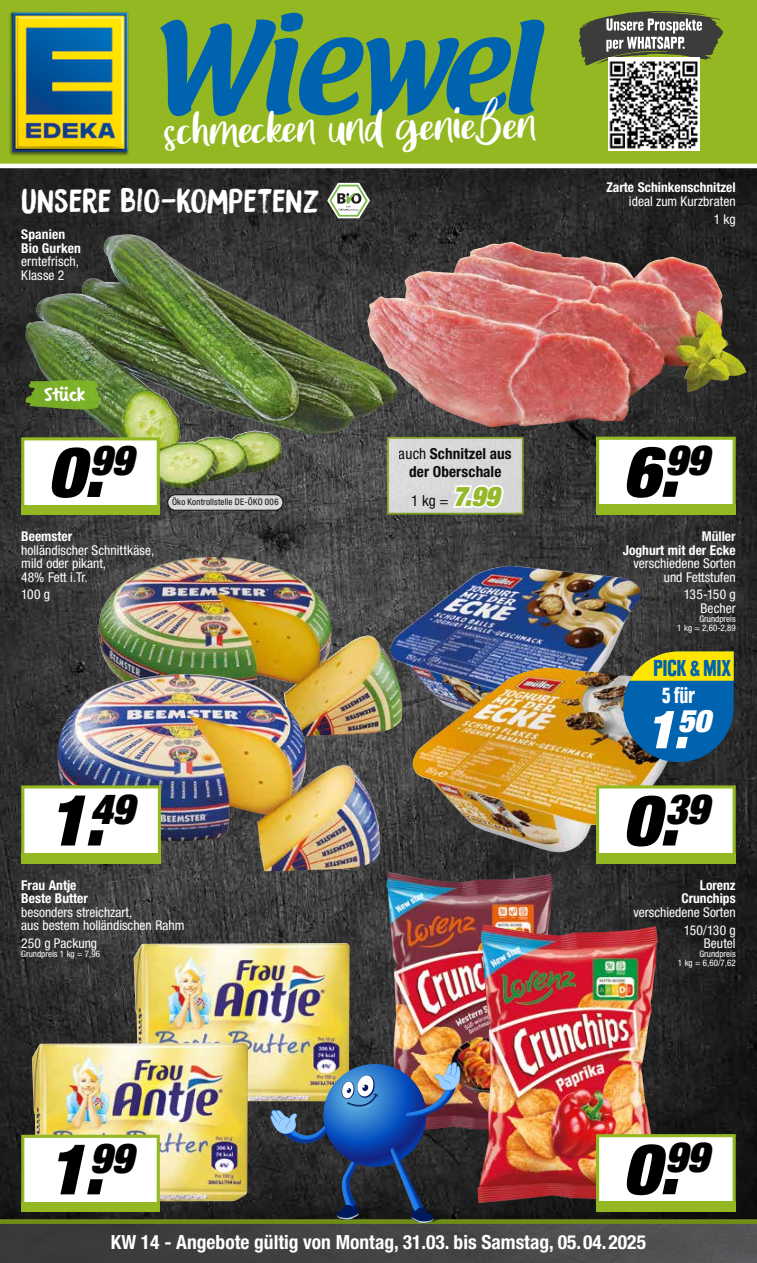
<style>
.page{position:relative;width:757px;height:1263px;background:#fff}
.page>*{position:absolute;margin:0;border:0;box-sizing:border-box;transform-origin:0 0}
.t1{font:italic 900 condensed 41.85px "Helvetica Neue LT Std";color:#000}
.t2{font:italic 900 condensed 41.55px "Helvetica Neue LT Std";color:#000}
.t3{font:31.95px "Great Wishes";color:#fff}
.t4{font:italic 900 condensed 31.2px "Helvetica Neue LT Std";color:#fff}
.t5{font:30.3px "DK Bocadillo";color:#fff}
.t6{font:900 condensed 22.8px "Plak Com";letter-spacing:.005em;color:#0063af}
.t7{font:900 condensed 22.65px "Plak Com";color:#fff}
.t8{font:700 condensed 19.5px "Helvetica Neue LT Std";color:#fff}
.t9{font:700 condensed 15.15px/18.3px "Helvetica Neue LT Std";letter-spacing:.005em;color:#000;text-align:center}
.t10{font:condensed 15.15px "Helvetica Neue LT Std";color:#000}
.t11{font:14.4px "From Where You Are";color:#fff;scale:.91 1}
.t12{font:condensed 13.5px/13.5px "Helvetica Neue LT Std";color:#fff;text-align:right}
.t13{font:700 condensed 13.5px/13.5px "Helvetica Neue LT Std";color:#fff;text-align:right}
.t14{font:condensed 9px/9px "Helvetica Neue LT Std";color:#fff;text-align:right}
.t15{font:condensed 9px "Helvetica Neue LT Std";letter-spacing:.02em;color:#000}
.s1{font-size:69.9px}
.s2{font-size:71.25px}
.s3{font-size:70.5px}
.s4{font-size:71.85px}
.s5{font-weight:400}
.s6{font-weight:900;font-style:italic;font-size:27.15px;color:#fff}
.s7{font-size:52.65px}
.s8{font-size:53.55px}
</style>
<div class="page">
<img style="left:0;top:168px;width:757px;height:1034px">
<div style="left:0;top:0;width:757px;height:164px;background:#93b822"></div>
<img style="left:9px;top:11px;width:120px;height:145px">
<svg style="left:160px;top:13px;width:384px;height:103px"></svg>
<div style="left:0;top:1202px;width:757px;height:61px;background:#000;opacity:.3"></div>
<img style="left:0;top:1225px;width:757px;height:38px">
<svg style="left:579px;top:11px;width:144px;height:54px"></svg>
<img style="left:608px;top:58px;width:91px;height:93px">
<div style="left:596px;top:437px;width:140px;height:77px;background:#fff;border:3px solid #93b822"></div>
<div style="left:596px;top:504px;width:140px;height:10px;background:#93b822"></div>
<img style="left:434px;top:566px;width:75px;height:40px">
<img style="left:461px;top:668px;width:87px;height:47px">
<div style="left:596px;top:785px;width:140px;height:78px;background:#fff;border:3px solid #93b822"></div>
<div style="left:596px;top:853px;width:140px;height:10px;background:#93b822"></div>
<img style="left:104px;top:557px;width:117px;height:48px">
<img style="left:63px;top:674px;width:122px;height:53px">
<div style="left:21px;top:785px;width:140px;height:78px;background:#fff;border:3px solid #93b822"></div>
<div style="left:21px;top:853px;width:140px;height:10px;background:#93b822"></div>
<img style="left:134px;top:943px;width:216px;height:158px">
<img style="left:32px;top:1043px;width:216px;height:158px">
<div style="left:21px;top:1135px;width:139px;height:77px;background:#fff;border:3px solid #93b822"></div>
<div style="left:21px;top:1202px;width:139px;height:10px;background:#93b822"></div>
<img style="left:367px;top:242px;width:141px;height:125px">
<div style="left:387px;top:437px;width:137px;height:77px;background:#d8d8d8;border:2px solid #93b822"></div>
<img style="left:386px;top:879px;width:11px;height:190px">
<img style="left:481px;top:931px;width:11px;height:201px">
<div style="left:596px;top:1134px;width:140px;height:78px;background:#fff;border:3px solid #93b822"></div>
<div style="left:596px;top:1202px;width:140px;height:10px;background:#93b822"></div>
<svg style="left:323px;top:1064px;width:103px;height:103px;background:#0e46ad"></svg>
<img style="left:386px;top:1081px;width:4px;height:39px">
<img style="left:379px;top:1110px;width:7px;height:10px">
<img style="left:329px;top:1068px;width:15px;height:7px">
<img style="left:344px;top:1062px;width:43px;height:48px">
<svg style="left:390px;top:1148px;width:60px;height:75px;background:#232f3d"></svg>
<svg style="left:268px;top:1075px;width:111px;height:145px;background:#405365"></svg>
<img style="left:406px;top:1062px;width:54px;height:56px">
<img style="left:26px;top:235px;width:126px;height:202px">
<div style="left:21px;top:437px;width:139px;height:77px;background:#fff;border:3px solid #93b822"></div>
<div style="left:21px;top:505px;width:139px;height:9px;background:#93b822"></div>
<svg style="left:327px;top:183px;width:43px;height:35px"></svg>
<div style="left:168px;top:495px;width:115px;height:15px;background:#d9d9d9;border-radius:8px"></div>
<div style="left:167px;top:495px;width:116px;height:15px;border:1px solid #000;border-radius:8px"></div>
<svg style="left:25px;top:380px;width:76px;height:30px;background:#6e9c29"></svg>
<svg style="left:623px;top:651px;width:111px;height:111px;background:#437976"></svg>
<h3 class="t3" style="left:164px;top:120px;width:374px;rotate:-1deg">schmecken und genießen</h3>
<h3 class="t5" style="left:21px;top:182px;width:300px">UNSERE BIO-KOMPETENZ</h3>
<p class="t13" style="left:21px;top:227px;width:61px;text-align:left">Spanien<br>Bio Gurken</p>
<p class="t12" style="left:21px;top:254px;width:59px;text-align:left">erntefrisch,<br>Klasse 2</p>
<p class="t11" style="left:45px;top:387px;width:46px;rotate:2deg">Stück</p>
<h2 class="t2" style="left:48px;top:434px;width:87px"><span class="s1">0</span><span class="s2">.</span>99</h2>
<p class="t13" style="left:21px;top:529px;width:52px">Beemster</p>
<p class="t12" style="left:21px;top:543px;width:135px;text-align:left">holländischer Schnittkäse, mild oder pikant,<br>48% Fett i.Tr.</p>
<p class="t12" style="left:21px;top:588px;width:30px">100 g</p>
<p class="t15" style="left:172px;top:497px;width:108px">Öko Kontrollstelle DE-ÖKO 006</p>
<h1 class="t1" style="left:48px;top:782px;width:88px"><span class="s3">1</span><span class="s4">.</span>49</h1>
<p class="t13" style="left:21px;top:878px;width:68px;text-align:left">Frau Antje<br>Beste Butter</p>
<p class="t12" style="left:21px;top:905px;width:165px;text-align:left">besonders streichzart,<br>aus bestem holländischen Rahm</p>
<p class="t12" style="left:21px;top:936px;width:77px">250 g Packung</p>
<p class="t14" style="left:21px;top:949px;width:80px">Grundpreis 1 kg = 7,96</p>
<h2 class="t2" style="left:48px;top:1131px;width:87px"><span class="s1">1</span><span class="s2">.</span>99</h2>
<p class="t9" style="left:399px;top:444px;width:114px"><span class="s5">auch</span> Schnitzel aus der Oberschale</p>
<p class="t10" style="left:411px;top:492px;width:90px">1 kg = <span class="s6">7.99</span></p>
<p class="t13" style="left:606px;top:181px;width:131px">Zarte Schinkenschnitzel</p>
<p class="t12" style="left:629px;top:192px;width:108px;line-height:17.7px">ideal zum Kurzbraten<br>1 kg</p>
<h1 class="t1" style="left:623px;top:433px;width:88px"><span class="s3">6</span><span class="s4">.</span>99</h1>
<p class="t13" style="left:623px;top:529px;width:114px">Müller<br>Joghurt mit der Ecke</p>
<p class="t12" style="left:633px;top:557px;width:104px">verschiedene Sorten und Fettstufen</p>
<p class="t12" style="left:684px;top:588px;width:54px">135-150 g<br>Becher</p>
<p class="t14" style="left:677px;top:614px;width:60px">Grundpreis<br>1 kg = 2,60-2,89</p>
<h3 class="t6" style="left:653px;top:655px;width:79px">PICK &amp; MIX</h3>
<h3 class="t7" style="left:662px;top:682px;width:34px">5 für</h3>
<h3 class="t4" style="left:646px;top:701px;width:66px"><span class="s7">1</span><span class="s8">.</span>50</h3>
<h1 class="t1" style="left:623px;top:782px;width:88px"><span class="s3">0</span><span class="s4">.</span>39</h1>
<p class="t13" style="left:681px;top:878px;width:56px">Lorenz<br>Crunchips</p>
<p class="t12" style="left:633px;top:903px;width:104px;line-height:17.7px">verschiedene Sorten<br>150/130 g</p>
<p class="t12" style="left:704px;top:936px;width:33px">Beutel</p>
<p class="t14" style="left:678px;top:949px;width:59px">Grundpreis<br>1 kg = 6,60/7,62</p>
<h1 class="t1" style="left:623px;top:1131px;width:88px"><span class="s3">0</span><span class="s4">.</span>99</h1>
<h3 class="t8" style="left:111px;top:1230px;width:536px">KW 14 - Angebote gültig von Montag, 31.03. bis Samstag, 05.04.2025</h3>
</div>
